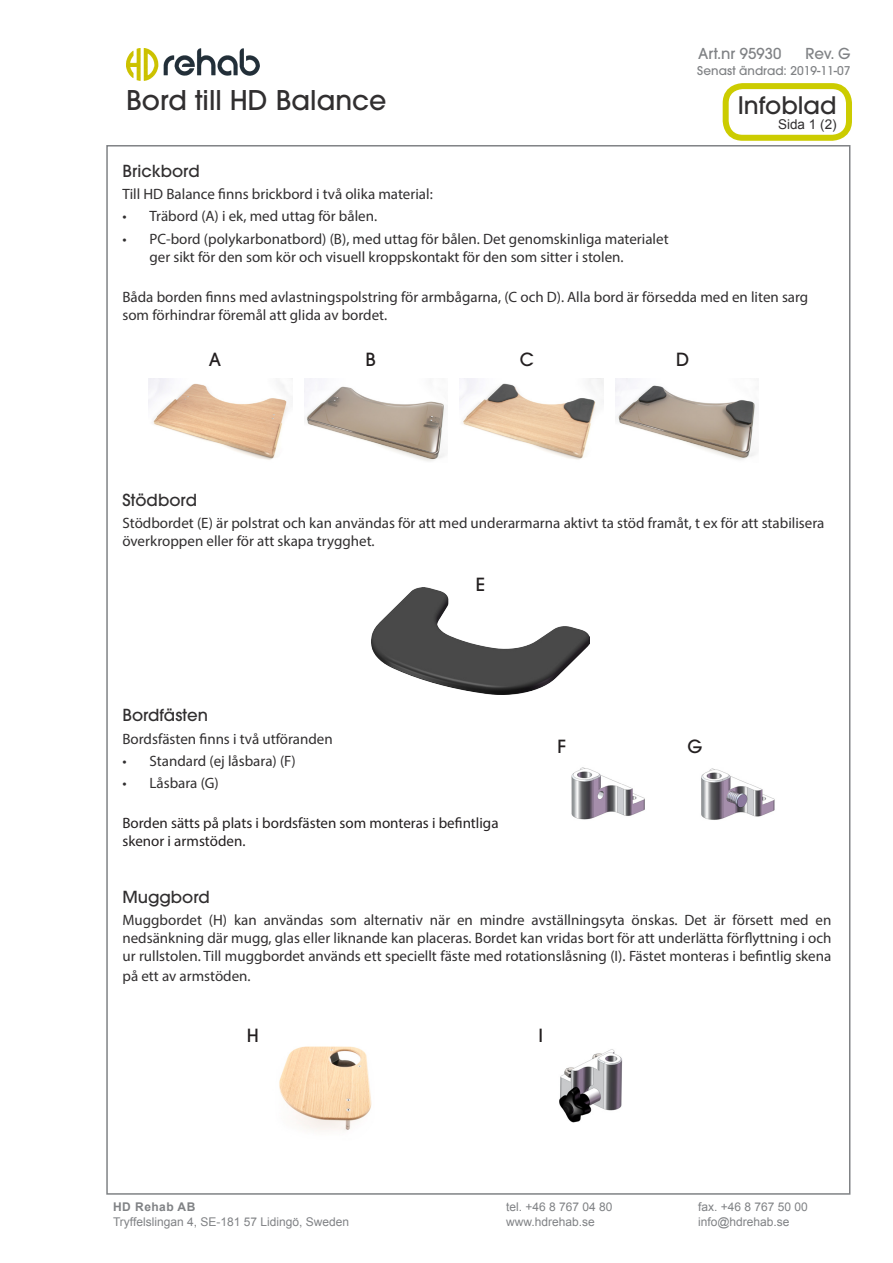
<style>
.page{position:relative;width:893px;height:1263px;background:#fff}
.page>*{position:absolute;margin:0;border:0;box-sizing:border-box;transform-origin:0 0}
.t1{font:500 27px "ITC Avant Garde Pro";color:#312f30}
.t2{font:500 24px "ITC Avant Garde Pro";color:#312f30}
.t3{font:500 18px "ITC Avant Garde Pro";color:#231f20}
.Rubrik{font:500 16.5px "ITC Avant Garde Pro";color:#312f30}
.t4{font:15px/18px "Myriad Pro";color:#312f30}
.t5{font:15px/18px "Myriad Pro";color:#231f20}
.t6{font:500 15px "ITC Avant Garde Pro";color:#808285}
.t7{font:13.5px "Arial";color:#312f30}
.t8{font:12px "Arial";color:#808285}
.t9{font:500 12px "ITC Avant Garde Pro";color:#808285}
.t10{font:700 12px "Arial";letter-spacing:.04em;color:#808285}
</style>
<div class="page">
<img style="left:126px;top:49px;width:133px;height:32px">
<div style="left:723px;top:83px;width:129px;height:58px;border:6px solid #cc0;border-radius:17px"></div>
<img style="left:615px;top:378px;width:141px;height:82px">
<img style="left:304px;top:378px;width:141px;height:83px">
<img style="left:460px;top:378px;width:143px;height:82px">
<img style="left:149px;top:378px;width:143px;height:82px">
<img style="left:701px;top:768px;width:74px;height:52px">
<img style="left:571px;top:767px;width:74px;height:53px">
<img style="left:279px;top:1046px;width:93px;height:85px">
<img style="left:559px;top:1049px;width:63px;height:73px">
<img style="left:371px;top:588px;width:219px;height:106px">
<p class="t1" style="left:126px;top:83px;width:262px">Bord till HD Balance</p>
<p class="t6" style="left:698px;top:44px;width:85px">Art.nr 95930</p>
<p class="t2" style="left:738px;top:90px;width:100px">Infoblad</p>
<p class="t6" style="left:805px;top:44px;width:46px">Rev. G</p>
<p class="t9" style="left:697px;top:63px;width:155px">Senast ändrad: 2019-11-07</p>
<p class="t7" style="left:778px;top:116px;width:60px">Sida 1 (2)</p>
<p class="Rubrik" style="left:122px;top:160px;width:79px">Brickbord</p>
<p class="t4" style="left:122px;top:185px;width:312px">Till HD Balance finns brickbord i två olika material:</p>
<p class="t4" style="left:122px;top:207px;width:256px">• Träbord (A) i ek, med uttag för bålen.</p>
<p class="t4" style="left:149px;top:229px;width:521px;text-indent:-27px">• PC-bord (polykarbonatbord) (B), med uttag för bålen. Det genomskinliga materialet ger sikt för den som kör och visuell kroppskontakt för den som sitter i stolen.</p>
<p class="t4" style="left:122px;top:288px;width:687px">Båda borden finns med avlastningspolstring för armbågarna, (C och D). Alla bord är försedda med en liten sarg som förhindrar föremål att glida av bordet.</p>
<p class="t3" style="left:209px;top:348px;width:14px">A</p>
<p class="t3" style="left:366px;top:348px;width:12px">B</p>
<p class="t3" style="left:520px;top:348px;width:16px">C</p>
<p class="t3" style="left:676px;top:348px;width:15px">D</p>
<p class="Rubrik" style="left:122px;top:489px;width:76px">Stödbord</p>
<p class="t4" style="left:122px;top:514px;width:703px">Stödbordet (E) är polstrat och kan användas för att med underarmarna aktivt ta stöd framåt, t ex för att stabilisera överkroppen eller för att skapa trygghet.</p>
<p class="t3" style="left:476px;top:573px;width:11px">E</p>
<p class="Rubrik" style="left:122px;top:705px;width:87px">Bordfästen</p>
<p class="t4" style="left:122px;top:729px;width:212px">Bordsfästen finns i två utföranden</p>
<p class="t4" style="left:122px;top:752px;width:175px">• Standard (ej låsbara) (F)</p>
<p class="t4" style="left:122px;top:774px;width:98px">• Låsbara (G)</p>
<p class="t5" style="left:122px;top:814px;width:378px">Borden sätts på plats i bordsfästen som monteras i befintliga skenor i armstöden.</p>
<p class="t3" style="left:557px;top:735px;width:10px">F</p>
<p class="t3" style="left:687px;top:735px;width:16px">G</p>
<p class="Rubrik" style="left:122px;top:886px;width:89px">Muggbord</p>
<p class="t4" style="left:122px;top:911px;width:710px;text-align:justify">Muggbordet (H) kan användas som alternativ när en mindre avställningsyta önskas. Det är försett med en nedsänkning där mugg, glas eller liknande kan placeras. Bordet kan vridas bort för att underlätta förflyttning i och ur rullstolen. Till muggbordet används ett speciellt fäste med rotationslåsning (I). Fästet monteras i befintlig skena</p>
<p class="t4" style="left:122px;top:967px;width:130px">på ett av armstöden.</p>
<p class="t3" style="left:247px;top:1024px;width:14px">H</p>
<p class="t3" style="left:538px;top:1024px;width:6px">I</p>
<p class="t10" style="left:113px;top:1198px;width:84px">HD Rehab AB</p>
<p class="t8" style="left:113px;top:1214px;width:238px">Tryffelslingan 4, SE-181 57 Lidingö, Sweden</p>
<p class="t8" style="left:506px;top:1199px;width:108px">tel. +46 8 767 04 80</p>
<p class="t8" style="left:698px;top:1199px;width:111px">fax. +46 8 767 50 00</p>
<p class="t8" style="left:506px;top:1214px;width:90px">www.hdrehab.se</p>
<p class="t8" style="left:698px;top:1214px;width:93px">info@hdrehab.se</p>
</div>
